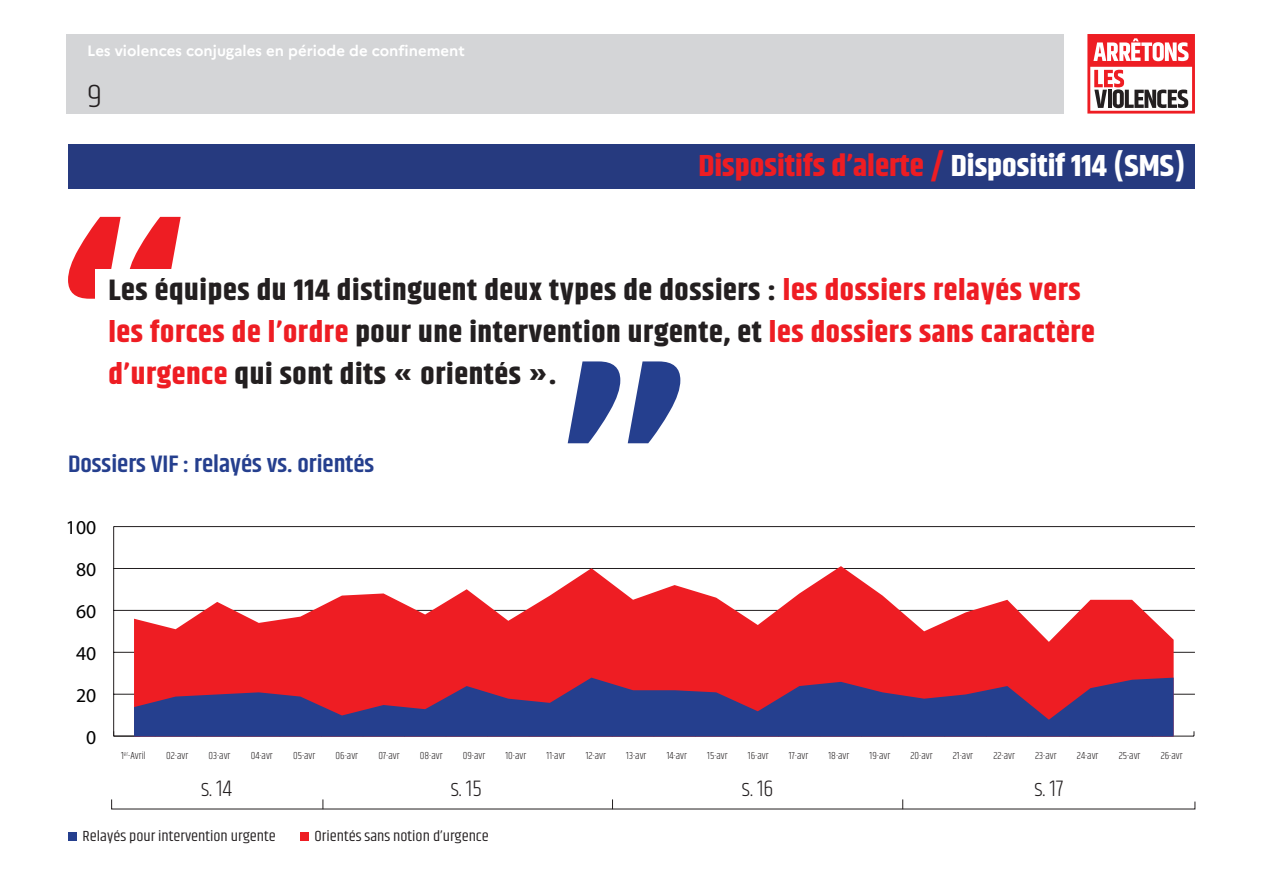
<style>
.page{position:relative;width:1263px;height:893px;background:#fff}
.page>*{position:absolute;margin:0;border:0;box-sizing:border-box;transform-origin:0 0}
.t1{font:300 33px "Khand";color:#231f20;scale:1.07 1}
.t2{font:700 30.3px "Khand";color:#ee1d23;scale:1.07 1}
.t3{font:700 29.4px/42px "Khand";letter-spacing:.02em;color:#231f20;scale:1.07 1}
.t4{font:600 24px "Khand";color:#253f8e;scale:1.07 1}
.t5{font:300 23.1px "Khand";color:#231f20}
.t6{font:19.65px "Myriad Pro";color:#000}
.t7{font:15px "Khand";color:#231f20;scale:1.07 1}
.t8{font:700 15px "Marianne";color:#fff}
.t9{font:300 10.5px "Khand";color:#231f20}
.s1{color:#fff}
.s2{color:#ee1d23}
</style>
<div class="page">
<svg style="left:1087px;top:34px;width:108px;height:80px"></svg>
<div style="left:66px;top:34px;width:997px;height:80px;background:#d4d5d7"></div>
<div style="left:68px;top:145px;width:1127px;height:44px;background:#263a7f"></div>
<svg style="left:68px;top:217px;width:113px;height:82px"></svg>
<div style="left:96px;top:269px;width:1099px;height:146px;background:#fff"></div>
<svg style="left:568px;top:361px;width:112px;height:82px"></svg>
<hr style="left:114px;top:736px;width:1080px;height:1px;background:#231f20">
<hr style="left:113px;top:527px;width:1px;height:209px;background:#231f20">
<svg style="left:113px;top:731px;width:27px;height:6px"></svg>
<hr style="left:114px;top:694px;width:1081px;height:1px;background:#231f20">
<hr style="left:114px;top:652px;width:1081px;height:1px;background:#231f20">
<hr style="left:114px;top:610px;width:1081px;height:1px;background:#231f20">
<hr style="left:114px;top:568px;width:1081px;height:1px;background:#231f20">
<hr style="left:114px;top:526px;width:1081px;height:1px;background:#231f20">
<svg style="left:111px;top:799px;width:1085px;height:11px"></svg>
<div style="left:68px;top:832px;width:9px;height:9px;background:#253f8e"></div>
<div style="left:300px;top:832px;width:9px;height:9px;background:#ee1d23"></div>
<svg style="left:134px;top:566px;width:1039px;height:112px;fill:#ee1d23"></svg>
<svg style="left:134px;top:678px;width:1039px;height:58px;background:#60346e"></svg>
<p class="t8" style="left:87px;top:41px;width:379px">Les violences conjugales en période de confinement</p>
<p class="t1" style="left:87px;top:77px;width:16px">9</p>
<p class="t2" style="left:698px;top:144px;width:457px">Dispositifs d’alerte / <span class="s1">Dispositif 114 (SMS)</span></p>
<p class="t3" style="left:108px;top:271px;width:923px">Les équipes du 114 distinguent deux types de dossiers : <span class="s2">les dossiers relayés vers les forces de l’ordre</span> pour une intervention urgente, et <span class="s2">les dossiers sans caractère d’urgence</span> qui sont dits « orientés ».</p>
<p class="t4" style="left:68px;top:448px;width:288px">Dossiers VIF : relayés vs. orientés</p>
<p class="t6" style="left:66px;top:515px;width:32px">100</p>
<p class="t6" style="left:76px;top:557px;width:22px">80</p>
<p class="t6" style="left:76px;top:599px;width:22px">60</p>
<p class="t6" style="left:76px;top:641px;width:22px">40</p>
<p class="t6" style="left:76px;top:683px;width:22px">20</p>
<p class="t6" style="left:86px;top:725px;width:12px">0</p>
<p class="t9" style="left:121px;top:750px;width:26px">1<sup>er</sup>-Avril</p>
<p class="t9" style="left:166px;top:750px;width:24px">02-avr</p>
<p class="t9" style="left:208px;top:750px;width:24px">03-avr</p>
<p class="t9" style="left:251px;top:750px;width:24px">04-avr</p>
<p class="t9" style="left:293px;top:750px;width:24px">05-avr</p>
<p class="t9" style="left:336px;top:750px;width:24px">06-avr</p>
<p class="t9" style="left:378px;top:750px;width:23px">07-avr</p>
<p class="t9" style="left:420px;top:750px;width:24px">08-avr</p>
<p class="t9" style="left:463px;top:750px;width:24px">09-avr</p>
<p class="t9" style="left:505px;top:750px;width:22px">10-avr</p>
<p class="t9" style="left:546px;top:750px;width:20px">11-avr</p>
<p class="t9" style="left:586px;top:750px;width:22px">12-avr</p>
<p class="t9" style="left:626px;top:750px;width:22px">13-avr</p>
<p class="t9" style="left:667px;top:750px;width:22px">14-avr</p>
<p class="t9" style="left:707px;top:750px;width:22px">15-avr</p>
<p class="t9" style="left:748px;top:750px;width:22px">16-avr</p>
<p class="t9" style="left:789px;top:750px;width:21px">17-avr</p>
<p class="t9" style="left:828px;top:750px;width:22px">18-avr</p>
<p class="t9" style="left:870px;top:750px;width:22px">19-avr</p>
<p class="t9" style="left:910px;top:750px;width:24px">20-avr</p>
<p class="t9" style="left:953px;top:750px;width:22px">21-avr</p>
<p class="t9" style="left:993px;top:750px;width:23px">22-avr</p>
<p class="t9" style="left:1035px;top:750px;width:23px">23-avr</p>
<p class="t9" style="left:1077px;top:750px;width:23px">24-avr</p>
<p class="t9" style="left:1119px;top:750px;width:23px">25-avr</p>
<p class="t9" style="left:1161px;top:750px;width:23px">26-avr</p>
<p class="t5" style="left:201px;top:775px;width:32px">s. 14</p>
<p class="t5" style="left:451px;top:775px;width:33px">s. 15</p>
<p class="t5" style="left:742px;top:775px;width:33px">s. 16</p>
<p class="t5" style="left:1034px;top:775px;width:30px">s. 17</p>
<p class="t7" style="left:83px;top:827px;width:182px">Relayés pour intervention urgente</p>
<p class="t7" style="left:315px;top:827px;width:164px">Orientés sans notion d’urgence</p>
</div>
